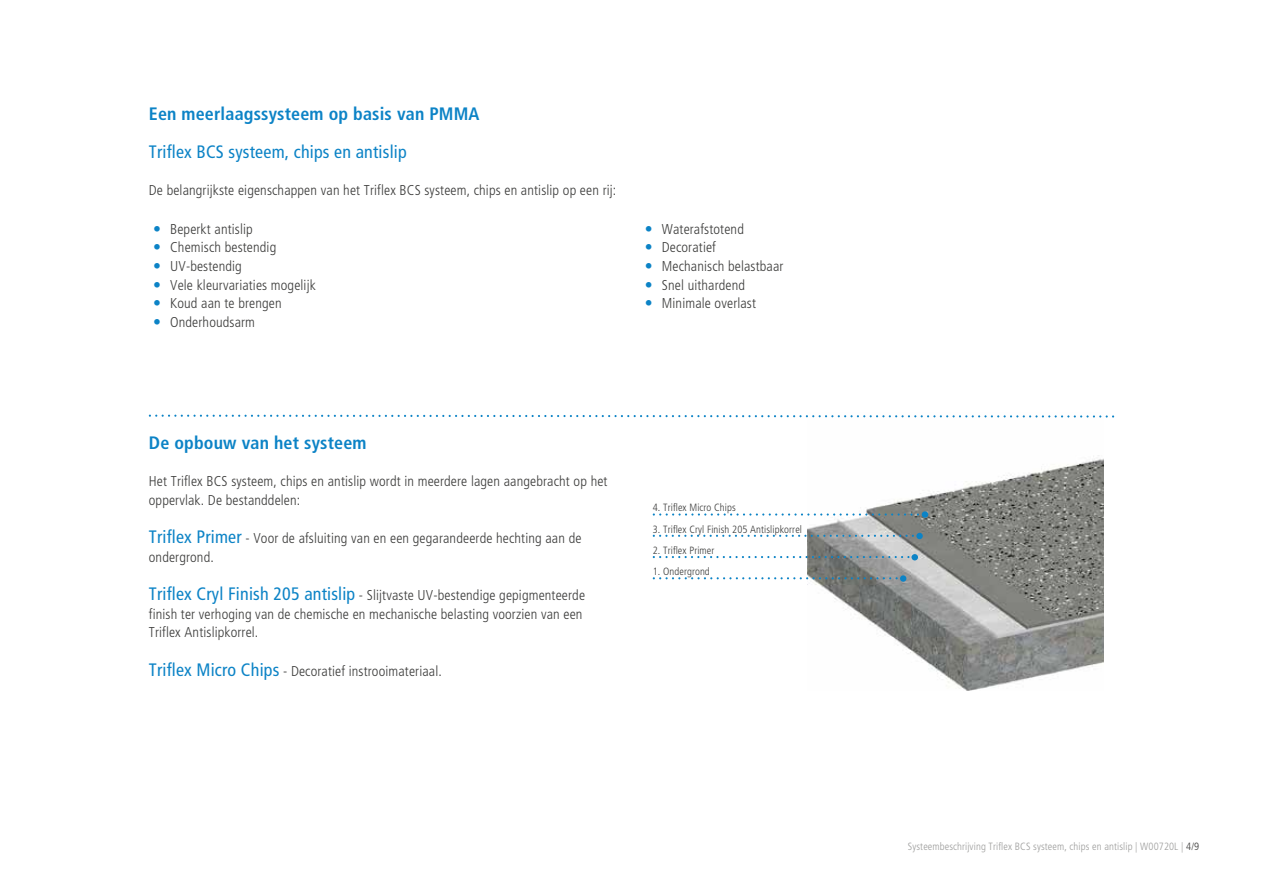
<style>
.page{position:relative;width:1263px;height:893px;background:#fff}
.page>*{position:absolute;margin:0;border:0;box-sizing:border-box;transform-origin:0 0}
.t1{font:700 condensed 18px "Frutiger LT Pro";letter-spacing:.01em;color:#0c83c6}
.t2{font:condensed 18px "Frutiger LT Pro";letter-spacing:.01em;color:#0c83c6}
.t3{font:300 condensed 14.25px/18.6px "Frutiger LT Pro";letter-spacing:.01em;color:#3c3c3b}
.t4{font:300 condensed 10.5px "Frutiger LT Pro";letter-spacing:.01em;color:#3c3c3b}
.t5{font:300 condensed 10.5px "Frutiger LT Pro";letter-spacing:.01em;color:#9d9d9c}
.s1{font-weight:400;font-size:18px;color:#0c83c6}
.s2{color:#3c3c3b}
</style>
<div class="page">
<img style="left:808px;top:455px;width:296px;height:235px">
<svg style="left:149px;top:415px;width:965px;height:3px"></svg>
<svg style="left:653px;top:554px;width:265px;height:6px"></svg>
<svg style="left:653px;top:533px;width:270px;height:6px"></svg>
<svg style="left:653px;top:511px;width:275px;height:7px"></svg>
<svg style="left:653px;top:575px;width:253px;height:7px"></svg>
<p class="t1" style="left:149px;top:103px;width:332px">Een meerlaagssysteem op basis van PMMA</p>
<p class="t2" style="left:149px;top:141px;width:259px">Triflex BCS systeem, chips en antislip</p>
<p class="t3" style="left:149px;top:181px;width:469px">De belangrijkste eigenschappen van het Triflex BCS systeem, chips en antislip op een rij:</p>
<p class="t3" style="left:170px;top:220px;width:147px">Beperkt antislip<br>Chemisch bestendig<br>UV-bestendig<br>Vele kleurvariaties mogelijk<br>Koud aan te brengen<br>Onderhoudsarm</p>
<p class="t3" style="left:662px;top:220px;width:123px">Waterafstotend<br>Decoratief<br>Mechanisch belastbaar<br>Snel uithardend<br>Minimale overlast</p>
<p class="t1" style="left:149px;top:432px;width:219px">De opbouw van het systeem</p>
<p class="t3" style="left:149px;top:472px;width:460px">Het Triflex BCS systeem, chips en antislip wordt in meerdere lagen aangebracht op het oppervlak. De bestanddelen:</p>
<p class="t3" style="left:149px;top:529px;width:434px"><span class="s1">Triflex Primer</span> - Voor de afsluiting van en een gegarandeerde hechting aan de ondergrond.</p>
<p class="t3" style="left:149px;top:586px;width:438px"><span class="s1">Triflex Cryl Finish 205 antislip</span> - Slijtvaste UV-bestendige gepigmenteerde finish ter verhoging van de chemische en mechanische belasting voorzien van een<br>Triflex Antislipkorrel.</p>
<p class="t3" style="left:149px;top:661px;width:294px"><span class="s1">Triflex Micro Chips</span> - Decoratief instrooimateriaal.</p>
<p class="t4" style="left:653px;top:502px;width:85px">4. Triflex Micro Chips</p>
<p class="t4" style="left:653px;top:523px;width:151px">3. Triflex Cryl Finish 205 Antislipkorrel</p>
<p class="t4" style="left:653px;top:544px;width:63px">2. Triflex Primer</p>
<p class="t4" style="left:653px;top:565px;width:59px">1. Ondergrond</p>
<p class="t5" style="left:908px;top:840px;width:293px">Systeembeschrijving Triflex BCS systeem, chips en antislip | W00720L | <span class="s2">4/9</span></p>
</div>
